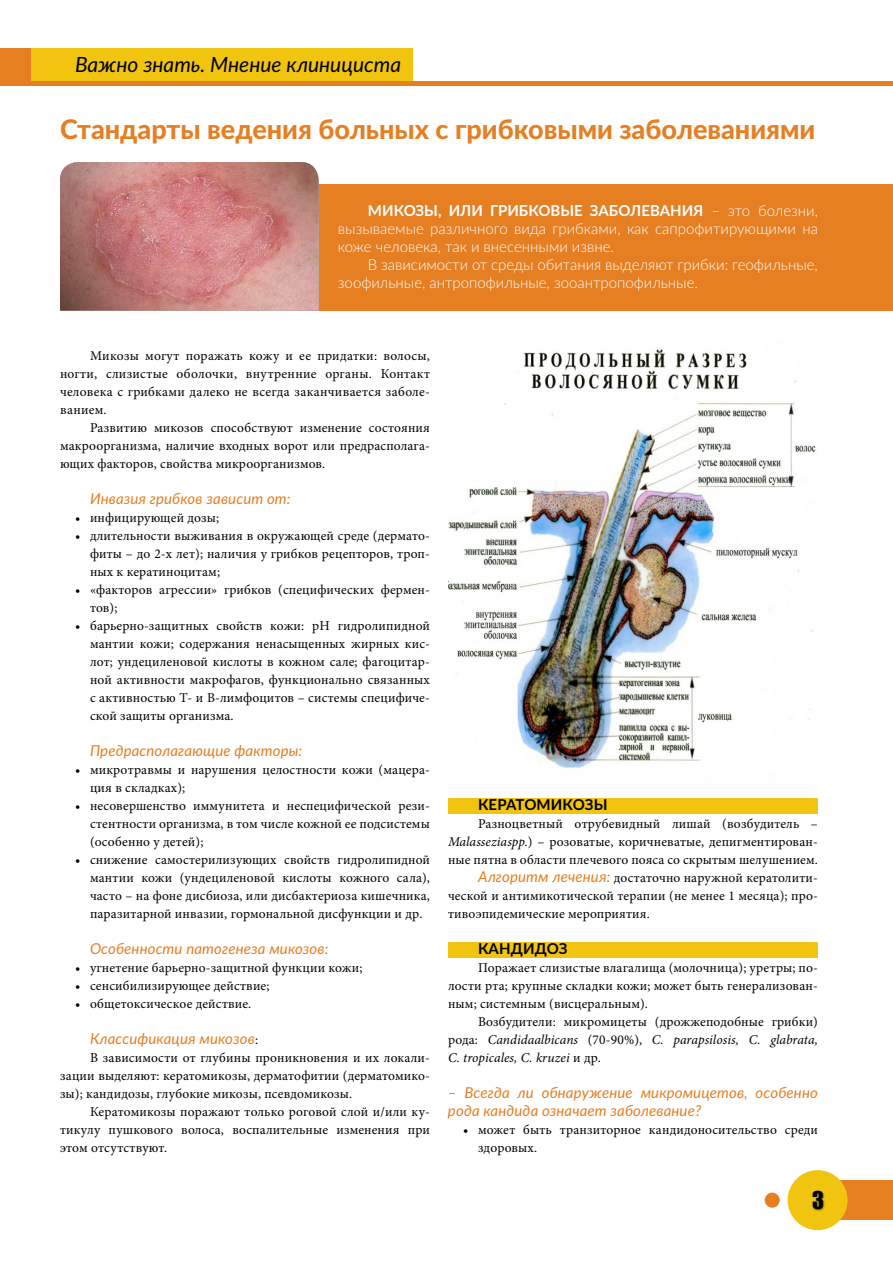
<style>
.page{position:relative;width:893px;height:1263px;background:#fff}
.page>*{position:absolute;margin:0;border:0;box-sizing:border-box;transform-origin:0 0}
.t1{font:800 27px "Lato";color:#e67e22}
.t2{font:22.5px "Impact";color:#000}
.t3{font:italic 21px "Lato";color:#000}
.t4{font:300 15px/18px "Lato";color:#fff;text-align:justify}
.t5{font:italic 15px/18px "Lato";letter-spacing:.01em;color:#e67e22}
.t6{font:700 15px "Lato";letter-spacing:.01em;color:#000}
.t7{font:13.5px/18px "Minion Pro";letter-spacing:.01em;color:#000;text-align:justify}
.s1{font-weight:700}
.s2{font-family:"Minion Pro";font-style:normal;font-size:13.5px;color:#000}
.s3{font-style:italic}
.s4{font-family:"Lato";font-style:italic;font-size:15px;color:#e67e22}
</style>
<div class="page">
<div style="left:60px;top:184px;width:833px;height:127px;background:#e67e22"></div>
<div style="left:800px;top:1181px;width:93px;height:39px;background:#e67e22"></div>
<div style="left:788px;top:1170px;width:60px;height:60px;background:#f1c40f;border-radius:50%"></div>
<img style="left:812px;top:1191px;width:13px;height:20px">
<div style="left:765px;top:1193px;width:15px;height:15px;background:#e67e22;border-radius:50%"></div>
<div style="left:0;top:48px;width:412px;height:38px;background:#f1c40f"></div>
<div style="left:0;top:48px;width:30px;height:38px;background:#e67e22"></div>
<div style="left:0;top:81px;width:893px;height:5px;background:#e67e22"></div>
<div style="left:448px;top:798px;width:370px;height:16px;background:#f1c40f"></div>
<div style="left:448px;top:942px;width:370px;height:16px;background:#f1c40f"></div>
<img style="left:60px;top:162px;width:259px;height:149px">
<img style="left:448px;top:349px;width:368px;height:419px">
<h3 class="t3" style="left:75px;top:49px;width:328px">Важно знать. Мнение клинициста</h3>
<h1 class="t1" style="left:60px;top:109px;width:757px">Стандарты ведения больных с грибковыми заболеваниями</h1>
<p class="t4" style="left:338px;top:201px;width:481px;text-indent:30px"><span class="s1">МИКОЗЫ, ИЛИ ГРИБКОВЫЕ ЗАБОЛЕВАНИЯ</span> – это болезни, вызываемые различного вида грибками, как сапрофитирующими на коже человека, так и внесенными извне.</p>
<p class="t4" style="left:338px;top:255px;width:481px;text-indent:30px">В зависимости от среды обитания выделяют грибки: геофильные, зоофильные, антропофильные, зооантропофильные.</p>
<p class="t7" style="left:60px;top:347px;width:371px;text-indent:30px">Микозы могут поражать кожу и ее придатки: волосы, ногти, слизистые оболочки, внутренние органы. Контакт человека с грибками далеко не всегда заканчивается заболе&shy;ванием.</p>
<p class="t7" style="left:60px;top:419px;width:371px;text-indent:30px">Развитию микозов способствуют изменение состояния макроорганизма, наличие входных ворот или предрасполага&shy;ющих факторов, свойства микроорганизмов.</p>
<p class="t5" style="left:90px;top:489px;width:202px">Инвазия грибков зависит от:</p>
<p class="t7" style="left:75px;top:509px;width:146px">• инфицирующей дозы;</p>
<p class="t7" style="left:90px;top:527px;width:341px;text-indent:-15px">• длительности выживания в окружающей среде (дермато&shy;фиты – до 2-х лет); наличия у грибков рецепторов, троп&shy;ных к кератиноцитам;</p>
<p class="t7" style="left:90px;top:581px;width:341px;text-indent:-15px">• «факторов агрессии» грибков (специфических фермен&shy;тов);</p>
<p class="t7" style="left:90px;top:617px;width:341px;text-indent:-15px">• барьерно-защитных свойств кожи: рН гидролипидной мантии кожи; содержания ненасыщенных жирных кис&shy;лот; ундециленовой кислоты в кожном сале; фагоцитар&shy;ной активности макрофагов, функционально связанных с активностью Т- и В-лимфоцитов – системы специфиче&shy;ской защиты организма.</p>
<p class="t5" style="left:90px;top:741px;width:214px">Предрасполагающие факторы:</p>
<p class="t7" style="left:90px;top:761px;width:341px;text-indent:-15px">• микротравмы и нарушения целостности кожи (мацера&shy;ция в складках);</p>
<p class="t7" style="left:90px;top:797px;width:341px;text-indent:-15px">• несовершенство иммунитета и неспецифической рези&shy;стентности организма, в том числе кожной ее подсистемы (особенно у детей);</p>
<p class="t7" style="left:90px;top:851px;width:341px;text-indent:-15px">• снижение самостерилизующих свойств гидролипидной мантии кожи (ундециленовой кислоты кожного сала), часто – на фоне дисбиоза, или дисбактериоза кишечника, паразитарной инвазии, гормональной дисфункции и др.</p>
<p class="t5" style="left:90px;top:939px;width:240px">Особенности патогенеза микозов:</p>
<p class="t7" style="left:75px;top:959px;width:289px">• угнетение барьерно-защитной функции кожи;</p>
<p class="t7" style="left:75px;top:977px;width:196px">• сенсибилизирующее действие;</p>
<p class="t7" style="left:75px;top:995px;width:178px">• общетоксическое действие.</p>
<p class="t5" style="left:90px;top:1029px;width:170px">Классификация микозов<span class="s2">:</span></p>
<p class="t7" style="left:60px;top:1049px;width:371px;text-indent:30px">В зависимости от глубины проникновения и их локали&shy;зации выделяют: кератомикозы, дерматофитии (дерматомико&shy;зы); кандидозы, глубокие микозы, псевдомикозы.</p>
<p class="t7" style="left:60px;top:1103px;width:371px;text-indent:30px">Кератомикозы поражают только роговой слой и/или ку&shy;тикулу пушкового волоса, воспалительные изменения при этом отсутствуют.</p>
<p class="t6" style="left:478px;top:794px;width:131px">КЕРАТОМИКОЗЫ</p>
<p class="t7" style="left:478px;top:815px;width:341px">Разноцветный отрубевидный лишай (возбудитель –</p>
<p class="t7" style="left:448px;top:833px;width:371px"><span class="s3">Malasseziaspp.</span>) – розоватые, коричневатые, депигментирован-</p>
<p class="t7" style="left:448px;top:851px;width:371px">ные пятна в области плечевого пояса со скрытым шелушением.</p>
<p class="t7" style="left:478px;top:869px;width:341px"><span class="s4">Алгоритм лечения:</span> достаточно наружной кератолити-</p>
<p class="t7" style="left:448px;top:887px;width:371px">ческой и антимикотической терапии (не менее 1 месяца); про-</p>
<p class="t7" style="left:448px;top:905px;width:203px">тивоэпидемические мероприятия.</p>
<p class="t6" style="left:478px;top:938px;width:91px">КАНДИДОЗ</p>
<p class="t7" style="left:448px;top:959px;width:371px;text-indent:30px">Поражает слизистые влагалища (молочница); уретры; по&shy;лости рта; крупные складки кожи; может быть генерализован&shy;ным; системным (висцеральным).</p>
<p class="t7" style="left:448px;top:1013px;width:371px;text-indent:30px">Возбудители: микромицеты (дрожжеподобные грибки) рода: <span class="s3">Candidaalbicans</span> (70-90%), <span class="s3">C. parapsilosis, C. glabrata, C. tropicales, C. kruzei</span> и др.</p>
<p class="t5" style="left:448px;top:1083px;width:371px">– Всегда ли обнаружение микромицетов, особенно рода кандида означает заболевание?</p>
<p class="t7" style="left:478px;top:1121px;width:341px;text-indent:-15px">• может быть транзиторное кандидоносительство среди здоровых.</p>
<h2 class="t2" style="left:812px;top:1183px;width:13px">3</h2>
</div>
